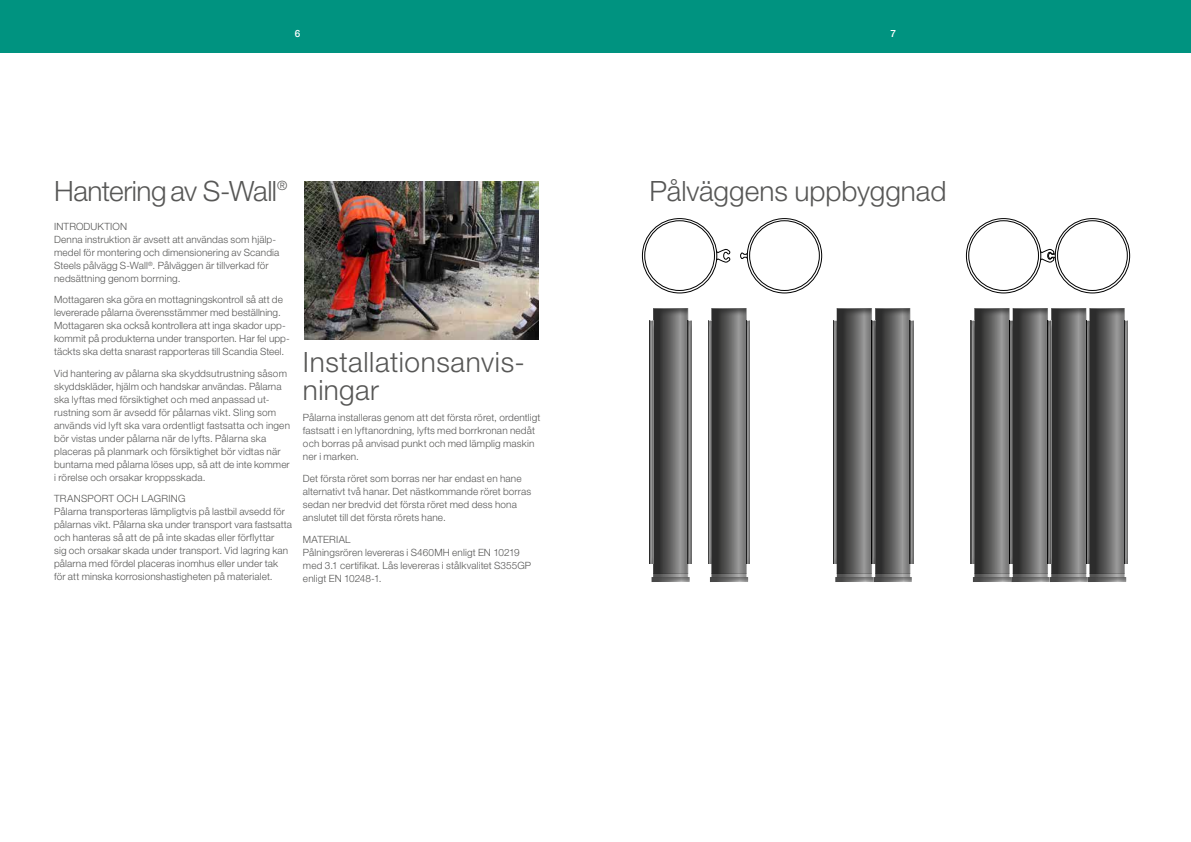
<style>
.page{position:relative;width:1191px;height:842px;background:#fff}
.page>*{position:absolute;margin:0;border:0;box-sizing:border-box;transform-origin:0 0}
.t1{font:300 28px/28px "Helvetica Neue LT Pro";letter-spacing:.02em;color:#575756}
.t2{font:300 28px "Helvetica Neue LT Pro";color:#575756}
.t3{font:300 28px "Helvetica Neue LT Pro";letter-spacing:-.02em;color:#575756}
.t4{font:300 10px/13px "Helvetica Neue LT Pro";letter-spacing:.01em;color:#575756}
.t5{font:500 10px "Helvetica Neue LT Pro";color:#fff}
</style>
<div class="page">
<div style="left:0;top:0;width:1191px;height:52px;background:#009380"></div>
<img style="left:305px;top:182px;width:233px;height:157px">
<div style="left:687px;top:320px;width:5px;height:244px;background:#7c7c7c"></div>
<div style="left:649px;top:320px;width:5px;height:244px;background:#818181"></div>
<svg style="left:651px;top:308px;width:39px;height:268px;background:#636363"></svg>
<div style="left:650px;top:576px;width:40px;height:7px;background:#000;opacity:.75"></div>
<div style="left:833px;top:320px;width:5px;height:244px;background:#909090"></div>
<hr style="left:746px;top:320px;width:4px;height:244px;background:#000;opacity:.5">
<div style="left:707px;top:320px;width:5px;height:244px;background:#000;opacity:.5"></div>
<svg style="left:710px;top:308px;width:38px;height:268px;background:#5e5e5e"></svg>
<div style="left:709px;top:576px;width:40px;height:7px;background:#000;opacity:.75"></div>
<div style="left:909px;top:320px;width:5px;height:244px;background:#7f7f7e"></div>
<svg style="left:835px;top:308px;width:77px;height:274px;background:#606060"></svg>
<div style="left:872px;top:576px;width:41px;height:7px;background:#000;opacity:.75"></div>
<div style="left:970px;top:320px;width:5px;height:244px;background:#000;opacity:.5"></div>
<div style="left:972px;top:576px;width:40px;height:7px;background:#000;opacity:.75"></div>
<div style="left:1010px;top:576px;width:40px;height:7px;background:#fdfdfd"></div>
<hr style="left:1124px;top:320px;width:4px;height:244px;background:#000;opacity:.5">
<svg style="left:973px;top:308px;width:153px;height:274px;background:#606060"></svg>
<div style="left:1087px;top:576px;width:40px;height:7px;background:#000;opacity:.75"></div>
<svg style="left:1040px;top:249px;width:16px;height:14px"></svg>
<svg style="left:1055px;top:219px;width:74px;height:74px"></svg>
<div style="left:1055px;top:218px;width:74px;height:75px;border:1px solid #000;border-radius:50%"></div>
<svg style="left:966px;top:219px;width:74px;height:74px"></svg>
<div style="left:966px;top:218px;width:75px;height:75px;border:1px solid #000;border-radius:50%"></div>
<div style="left:1057px;top:221px;width:70px;height:69px;background:#fff;border-radius:50%"></div>
<div style="left:1057px;top:221px;width:70px;height:70px;border:1px solid #000;border-radius:50%"></div>
<div style="left:968px;top:221px;width:70px;height:69px;background:#fff;border-radius:50%"></div>
<div style="left:968px;top:221px;width:70px;height:70px;border:1px solid #000;border-radius:50%"></div>
<svg style="left:740px;top:252px;width:7px;height:7px"></svg>
<svg style="left:747px;top:219px;width:74px;height:74px"></svg>
<div style="left:747px;top:218px;width:75px;height:75px;border:1px solid #000;border-radius:50%"></div>
<div style="left:749px;top:221px;width:70px;height:69px;background:#fff;border-radius:50%"></div>
<div style="left:749px;top:221px;width:70px;height:70px;border:1px solid #000;border-radius:50%"></div>
<svg style="left:716px;top:249px;width:14px;height:14px"></svg>
<svg style="left:642px;top:219px;width:75px;height:74px"></svg>
<div style="left:642px;top:218px;width:75px;height:75px;border:1px solid #000;border-radius:50%"></div>
<div style="left:644px;top:221px;width:70px;height:69px;background:#fff;border-radius:50%"></div>
<div style="left:644px;top:221px;width:70px;height:70px;border:1px solid #000;border-radius:50%"></div>
<p class="t5" style="left:295px;top:28px;width:7px">6</p>
<p class="t5" style="left:890px;top:28px;width:7px">7</p>
<h1 class="t3" style="left:54px;top:174px;width:235px">Hantering av S-Wall<sup>®</sup></h1>
<p class="t4" style="left:54px;top:220px;width:227px">INTRODUKTION<br>Denna instruktion är avsett att användas som hjälp&shy;medel för montering och dimensionering av Scandia Steels pålvägg S-Wall<sup>®</sup>. Pålväggen är tillverkad för nedsättning genom borrning.</p>
<p class="t4" style="left:54px;top:293px;width:237px">Mottagaren ska göra en mottagningskontroll så att de levererade pålarna överensstämmer med beställning.<br>Mottagaren ska också kontrollera att inga skador upp&shy;kommit på produkterna under transporten. Har fel upp&shy;täckts ska detta snarast rapporteras till Scandia Steel.</p>
<p class="t4" style="left:54px;top:367px;width:237px">Vid hantering av pålarna ska skyddsutrustning såsom skyddskläder, hjälm och handskar användas. Pålarna ska lyftas med försiktighet och med anpassad ut&shy;rustning som är avsedd för pålarnas vikt. Sling som används vid lyft ska vara ordentligt fastsatta och ingen bör vistas under pålarna när de lyfts. Pålarna ska placeras på planmark och försiktighet bör vidtas när buntarna med pålarna löses upp, så att de inte kommer i rörelse och orsakar kroppsskada.</p>
<p class="t4" style="left:54px;top:492px;width:239px">TRANSPORT OCH LAGRING<br>Pålarna transporteras lämpligtvis på lastbil avsedd för pålarnas vikt. Pålarna ska under transport vara fastsatta och hanteras så att de på inte skadas eller förflyttar<br>sig och orsakar skada under transport. Vid lagring kan pålarna med fördel placeras inomhus eller under tak för att minska korrosionshastigheten på materialet.</p>
<h1 class="t1" style="left:303px;top:347px;width:223px">Installationsanvis&shy;ningar</h1>
<p class="t4" style="left:303px;top:411px;width:239px">Pålarna installeras genom att det första röret, ordentligt fastsatt i en lyftanordning, lyfts med borrkronan nedåt och borras på anvisad punkt och med lämplig maskin ner i marken.</p>
<p class="t4" style="left:303px;top:472px;width:230px">Det första röret som borras ner har endast en hane alternativt två hanar. Det nästkommande röret borras sedan ner bredvid det första röret med dess hona anslutet till det första rörets hane.</p>
<p class="t4" style="left:303px;top:532px;width:230px">MATERIAL<br>Pålningsrören levereras i S460MH enligt EN 10219 med 3.1 certifikat. Lås levereras i stålkvalitet S355GP enligt EN 10248-1.</p>
<h1 class="t2" style="left:649px;top:174px;width:298px">Pålväggens uppbyggnad</h1>
</div>
